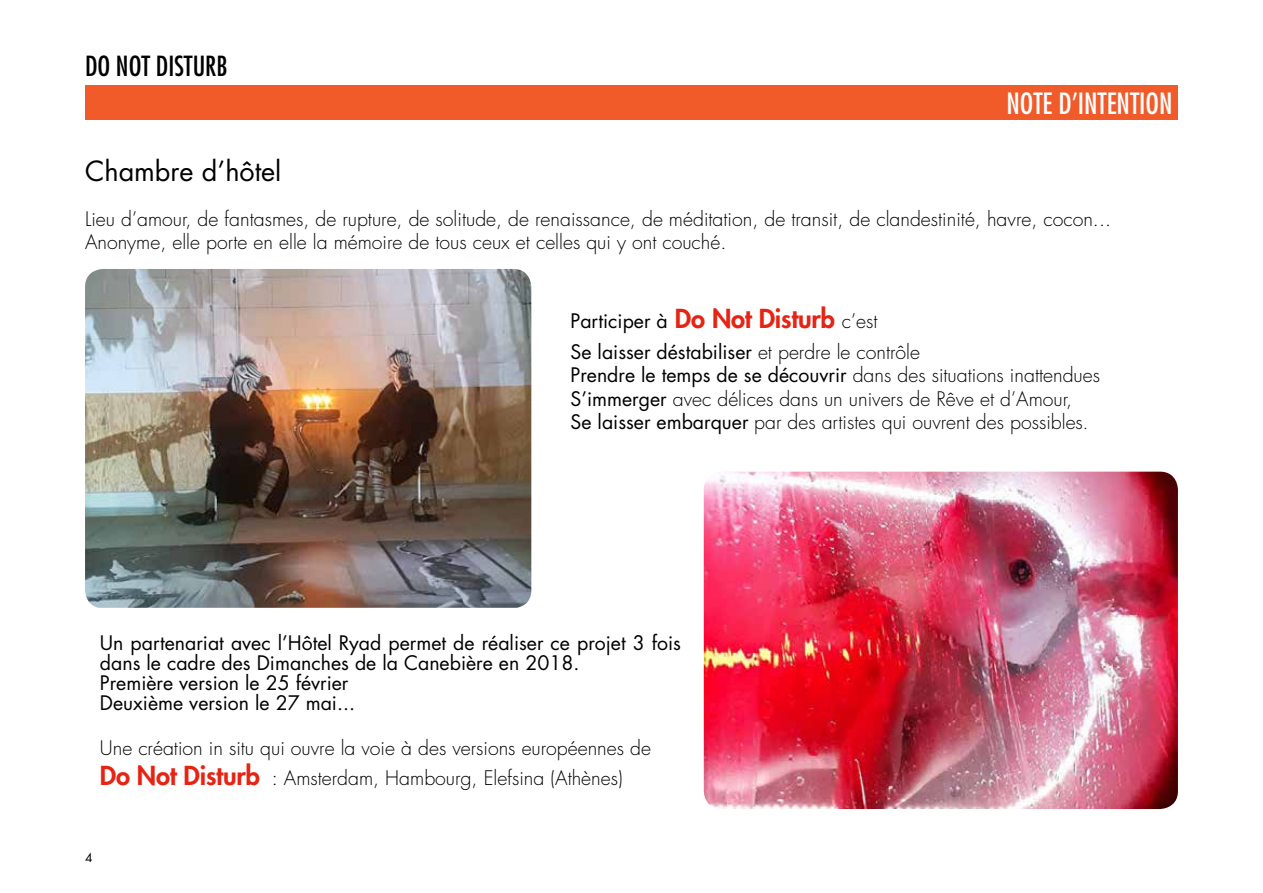
<style>
.page{position:relative;width:1263px;height:893px;background:#fff}
.page>*{position:absolute;margin:0;border:0;box-sizing:border-box;transform-origin:0 0}
.t1{font:condensed 28.5px "Futura Std";color:#fff}
.t2{font:27px "Futura Std";color:#000}
.t3{font:condensed 27px "Futura Std";color:#000}
.t4{font:800 25.5px "Futura Std";letter-spacing:-.01em;color:#e52414}
.t5{font:300 19.5px/23.4px "Futura Std";color:#000}
.t6{font:19.5px/19.8px "Futura Std";color:#000}
.t7{font:12px "Futura Std";color:#000}
.s1{font-weight:400;font-size:19.5px;color:#000}
.s2{font-weight:300;font-size:19.5px;color:#000}
.s3{font-weight:400}
.s4{font-size:18px}
.s5{font-weight:800;font-size:25.5px;color:#e52414}
</style>
<div class="page">
<div style="left:85px;top:85px;width:1093px;height:34px;background:#f15a29"></div>
<img style="left:85px;top:269px;width:446px;height:339px">
<img style="left:704px;top:472px;width:474px;height:337px">
<h2 class="t3" style="left:85px;top:50px;width:144px">DO NOT DISTURB</h2>
<h1 class="t1" style="left:1006px;top:86px;width:122px">NOTE D’INTENTION</h1>
<h2 class="t2" style="left:85px;top:153px;width:198px">Chambre d’hôtel</h2>
<p class="t5" style="left:85px;top:207px;width:1027px">Lieu d’amour, de fantasmes, de rupture, de solitude, de renaissance, de méditation, de transit, de clandestinité, havre, cocon...<br>Anonyme, elle porte en elle la mémoire de tous ceux et celles qui y ont couché.</p>
<h3 class="t4" style="left:570px;top:303px;width:308px"><span class="s1">Participer à</span> Do Not Disturb <span class="s2">c’est</span></h3>
<p class="t5" style="left:570px;top:341px;width:531px"><span class="s3">Se laisser déstabiliser</span> et perdre le contrôle<br><span class="s3">Prendre le temps de se découvrir</span> dans des situations inattendues <span class="s3">S’immerger</span> avec délices dans un univers de Rêve et d’Amour,<br><span class="s3">Se laisser embarquer</span> par des artistes qui ouvrent des possibles<span class="s4">.</span></p>
<p class="t6" style="left:100px;top:633px;width:583px">Un partenariat avec l’Hôtel Ryad permet de réaliser ce projet 3 fois dans le cadre des Dimanches de la Canebière en 2018.<br>Première version le 25 février<br>Deuxième version le 27 mai...</p>
<p class="t5" style="left:100px;top:733px;width:553px;line-height:30.6px">Une création in situ qui ouvre la voie à des versions européennes de<br><span class="s5">Do Not Disturb</span> : Amsterdam, Hambourg, Elefsina (Athènes)</p>
<p class="t7" style="left:85px;top:849px;width:9px">4</p>
</div>
